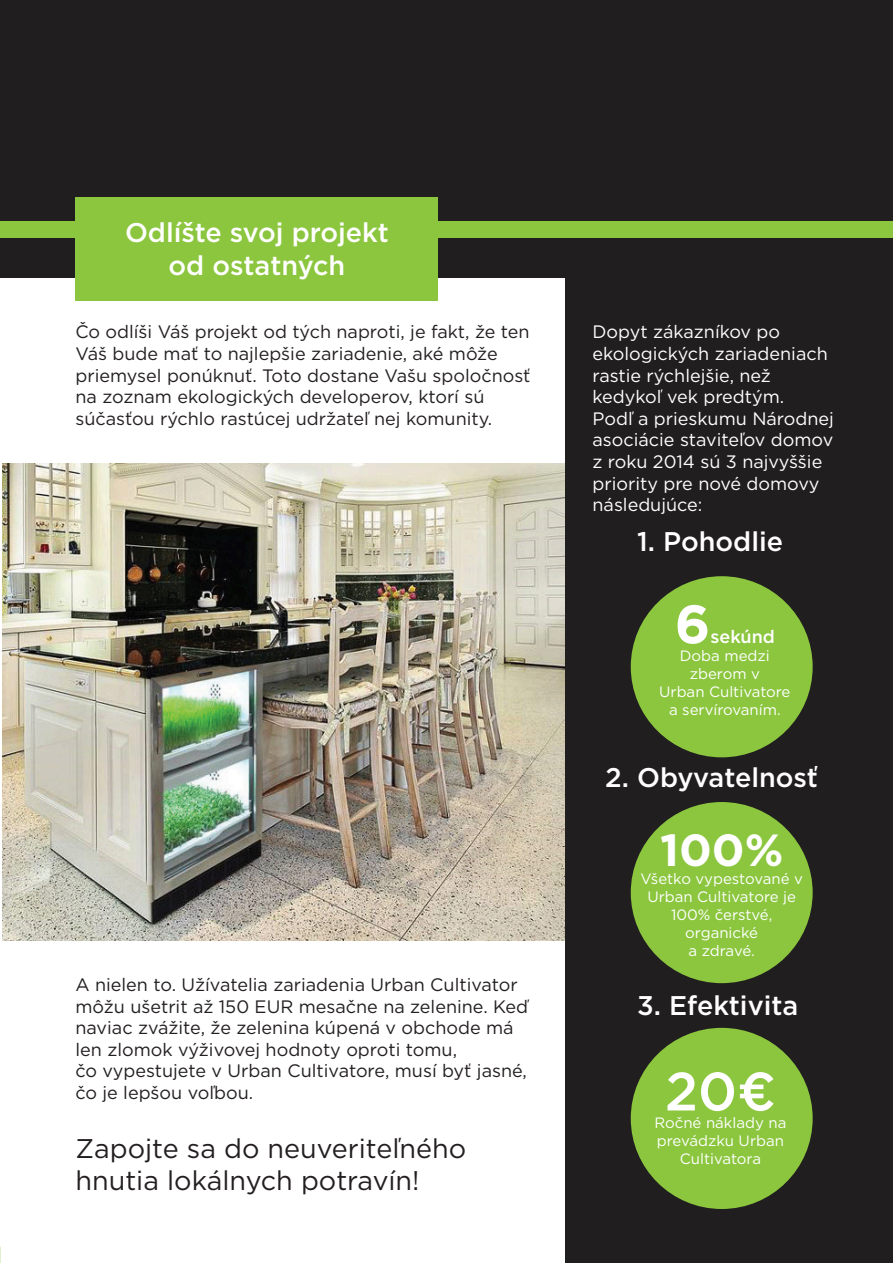
<style>
.page{position:relative;width:893px;height:1263px;background:#fff}
.page>*{position:absolute;margin:0;border:0;box-sizing:border-box;transform-origin:0 0}
.t1{font:500 54px "Gotham";color:#fff}
.t2{font:700 54px "Gotham";color:#fff}
.t3{font:700 45px "Gotham";color:#fff}
.t4{font:500 27px "Gotham";color:#fff}
.t5{font:27px "Gotham";color:#231f20}
.t6{font:18px/21.6px "Gotham";color:#231f20}
.t7{font:18px/21.6px "Gotham";color:#fff}
.t8{font:500 18px "Gotham";color:#fff}
.t9{font:15px/18px "Gotham";color:#fff;text-align:center}
</style>
<div class="page">
<img style="left:2px;top:463px;width:564px;height:478px">
<div style="left:0;top:0;width:893px;height:278px;background:#211e1f"></div>
<div style="left:566px;top:270px;width:327px;height:993px;background:#211e1f"></div>
<div style="left:0;top:221px;width:893px;height:17px;background:#8bc63e"></div>
<div style="left:75px;top:197px;width:363px;height:103px;background:#8bc63e"></div>
<div style="left:631px;top:576px;width:182px;height:181px;background:#8bc63e;border-radius:50%"></div>
<div style="left:631px;top:802px;width:182px;height:181px;background:#8bc63e;border-radius:50%"></div>
<div style="left:631px;top:1028px;width:182px;height:181px;background:#8bc63e;border-radius:50%"></div>
<p class="t4" style="left:125px;top:215px;width:265px">Odlíšte svoj projekt</p>
<p class="t4" style="left:169px;top:248px;width:178px">od ostatných</p>
<p class="t6" style="left:75px;top:321px;width:457px">Čo odlíši Váš projekt od tých naproti, je fakt, že ten Váš bude mať to najlepšie zariadenie, aké môže priemysel ponúknuť. Toto dostane Vašu spoločnosť na zoznam ekologických developerov, ktorí sú súčasťou rýchlo rastúcej udržateľ nej komunity.</p>
<p class="t6" style="left:75px;top:973px;width:454px">A nielen to. Užívatelia zariadenia Urban Cultivator môžu ušetrit až 150 EUR mesačne na zelenine. Keď naviac zvážite, že zelenina kúpená v obchode má len zlomok výživovej hodnoty oproti tomu,</p>
<p class="t6" style="left:75px;top:1060px;width:453px">čo vypestujete v Urban Cultivatore, musí byť jasné, čo je lepšou voľbou.</p>
<p class="t5" style="left:75px;top:1131px;width:392px">Zapojte sa do neuveriteľného</p>
<p class="t5" style="left:75px;top:1163px;width:346px">hnutia lokálnych potravín!</p>
<p class="t7" style="left:592px;top:321px;width:189px">Dopyt zákazníkov po</p>
<p class="t7" style="left:592px;top:342px;width:237px">ekologických zariadeniach</p>
<p class="t7" style="left:592px;top:364px;width:180px">rastie rýchlejšie, než</p>
<p class="t7" style="left:592px;top:386px;width:193px">kedykoľ vek predtým.</p>
<p class="t7" style="left:592px;top:407px;width:243px">Podľ a prieskumu Národnej asociácie staviteľov domov z roku 2014 sú 3 najvyššie priority pre nové domovy následujúce:</p>
<p class="t4" style="left:637px;top:524px;width:148px">1. Pohodlie</p>
<p class="t2" style="left:675px;top:593px;width:37px">6</p>
<p class="t8" style="left:710px;top:625px;width:66px">sekúnd</p>
<p class="t9" style="left:680px;top:647px;width:91px">Doba medzi</p>
<p class="t9" style="left:690px;top:665px;width:72px">zberom v</p>
<p class="t9" style="left:659px;top:683px;width:133px">Urban Cultivatore</p>
<p class="t9" style="left:669px;top:701px;width:113px">a servírovaním.</p>
<p class="t4" style="left:605px;top:760px;width:214px">2. Obyvatelnosť</p>
<p class="t3" style="left:660px;top:824px;width:125px">100%</p>
<p class="t9" style="left:647px;top:887px;width:150px">Urban Cultivatore je<br>100% čerstvé,</p>
<p class="t9" style="left:685px;top:923px;width:74px">organické</p>
<p class="t9" style="left:689px;top:941px;width:68px">a zdravé.</p>
<p class="t9" style="left:640px;top:869px;width:164px">Všetko vypestované v</p>
<p class="t4" style="left:637px;top:988px;width:163px">3. Efektivita</p>
<p class="t1" style="left:665px;top:1056px;width:113px">20€</p>
<p class="t9" style="left:657px;top:1132px;width:129px">prevádzku Urban</p>
<p class="t9" style="left:680px;top:1150px;width:83px">Cultivatora</p>
<p class="t9" style="left:654px;top:1114px;width:133px">Ročné náklady na</p>
</div>
